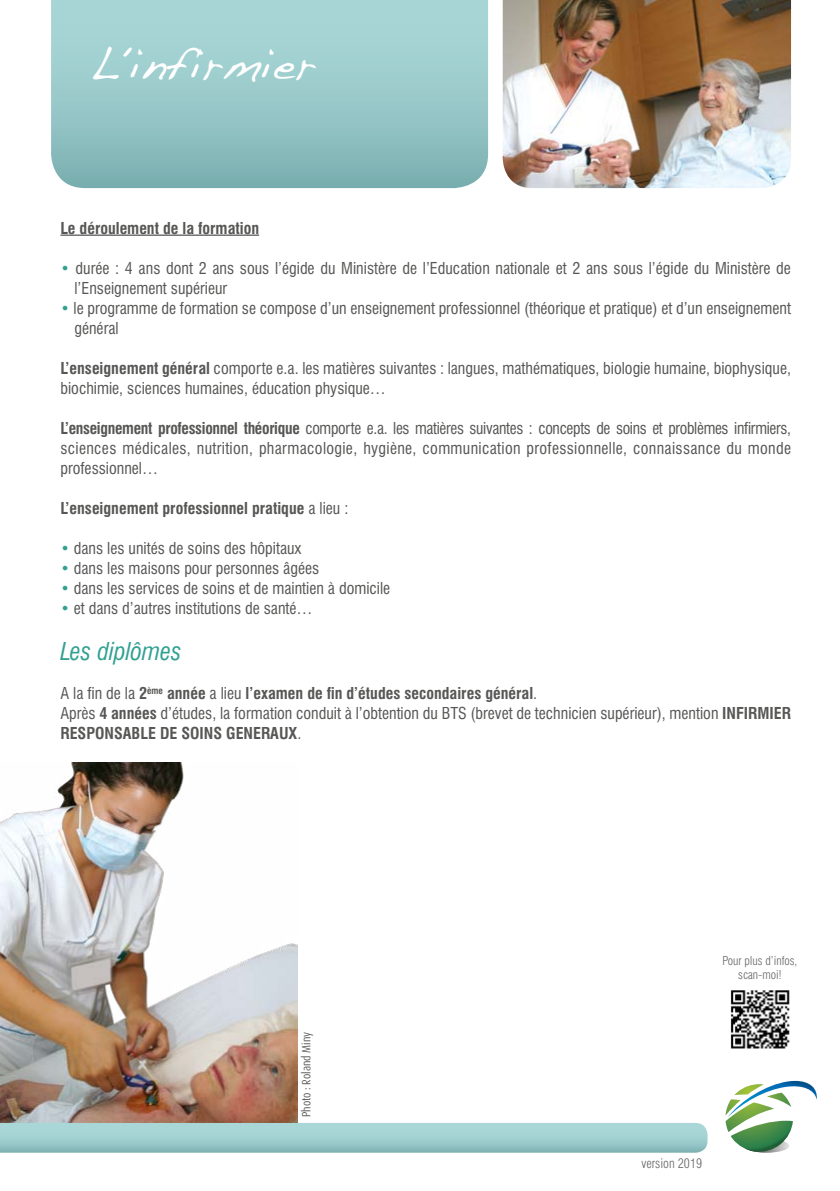
<style>
.page{position:relative;width:840px;height:1191px;background:#fff}
.page>*{position:absolute;margin:0;border:0;box-sizing:border-box;transform-origin:0 0}
.t1{font:46px "Handwriting Dakota";color:#fff}
.t2{font:italic condensed 24px "Swiss 721 BT";color:#32a192}
.t3{font:condensed 16px/20px "Swiss 721 BT";color:#575756}
.t4{font:700 condensed 16px "Swiss 721 BT";color:#575756}
.t5{font:300 condensed 13px "Swiss 721 BT";color:#646363}
.t6{font:300 condensed 12px/14px "Swiss 721 BT";color:#646363;text-align:center}
.t7{font:12px "Dax";color:#575756;scale:.85 1}
.s1{color:#32a192}
.s2{font-weight:700}
.s3{font-weight:400}
</style>
<div class="page">
<svg style="left:51px;top:0;width:437px;height:188px"></svg>
<hr style="left:60px;top:234px;width:199px;height:2px;background:#575756">
<img style="left:502px;top:0;width:288px;height:188px">
<img style="left:0;top:763px;width:297px;height:360px">
<svg style="left:0;top:1123px;width:707px;height:29px"></svg>
<svg style="left:725px;top:1081px;width:92px;height:72px"></svg>
<svg style="left:123px;top:47px;width:9px;height:10px"></svg>
<img style="left:730px;top:990px;width:60px;height:59px">
<h1 class="t1" style="left:89px;top:30px;width:228px">L infirmier</h1>
<p class="t4" style="left:60px;top:218px;width:200px">Le déroulement de la formation</p>
<p class="t3" style="left:74px;top:258px;width:717px;text-indent:-14px"><span class="s1">•</span> durée : 4 ans dont 2 ans sous l’égide du Ministère de l’Education nationale et 2 ans sous l’égide du Ministère de l’Enseignement supérieur</p>
<p class="t3" style="left:74px;top:298px;width:717px;text-indent:-14px"><span class="s1">•</span> le programme de formation se compose d’un enseignement professionnel (théorique et pratique) et d’un enseignement général</p>
<p class="t3" style="left:60px;top:358px;width:731px"><span class="s2">L’enseignement général</span> comporte e.a. les matières suivantes : langues, mathématiques, biologie humaine, biophysique, biochimie, sciences humaines, éducation physique…</p>
<p class="t3" style="left:60px;top:418px;width:731px;text-align:justify"><span class="s2">L’enseignement professionnel théorique</span> comporte e.a. les matières suivantes : concepts de soins et problèmes infirmiers, sciences médicales, nutrition, pharmacologie, hygiène, communication professionnelle, connaissance du monde professionnel…</p>
<p class="t4" style="left:60px;top:498px;width:289px">L’enseignement professionnel pratique <span class="s3">a lieu :</span></p>
<p class="t3" style="left:60px;top:538px;width:242px"><span class="s1">•</span> dans les unités de soins des hôpitaux</p>
<p class="t3" style="left:60px;top:558px;width:260px"><span class="s1">•</span> dans les maisons pour personnes âgées</p>
<p class="t3" style="left:60px;top:578px;width:331px"><span class="s1">•</span> dans les services de soins et de maintien à domicile</p>
<p class="t3" style="left:60px;top:598px;width:253px"><span class="s1">•</span> et dans d’autres institutions de santé…</p>
<h2 class="t2" style="left:60px;top:636px;width:123px">Les diplômes</h2>
<p class="t3" style="left:60px;top:683px;width:731px">A la fin de la <span class="s2">2</span><sup>ème</sup> <span class="s2">année</span> a lieu <span class="s2">l’examen de fin d’études secondaires général</span>.<br>Après <span class="s2">4 années</span> d’études, la formation conduit à l’obtention du BTS (brevet de technicien supérieur), mention <span class="s2">INFIRMIER<br>RESPONSABLE DE SOINS GENERAUX</span>.</p>
<p class="t7" style="left:299px;top:1117px;width:102px;rotate:-90deg">Photo : Roland Miny</p>
<p class="t6" style="left:722px;top:953px;width:76px">Pour plus d’infos, scan-moi!</p>
<p class="t5" style="left:641px;top:1155px;width:62px">version 2019</p>
</div>
